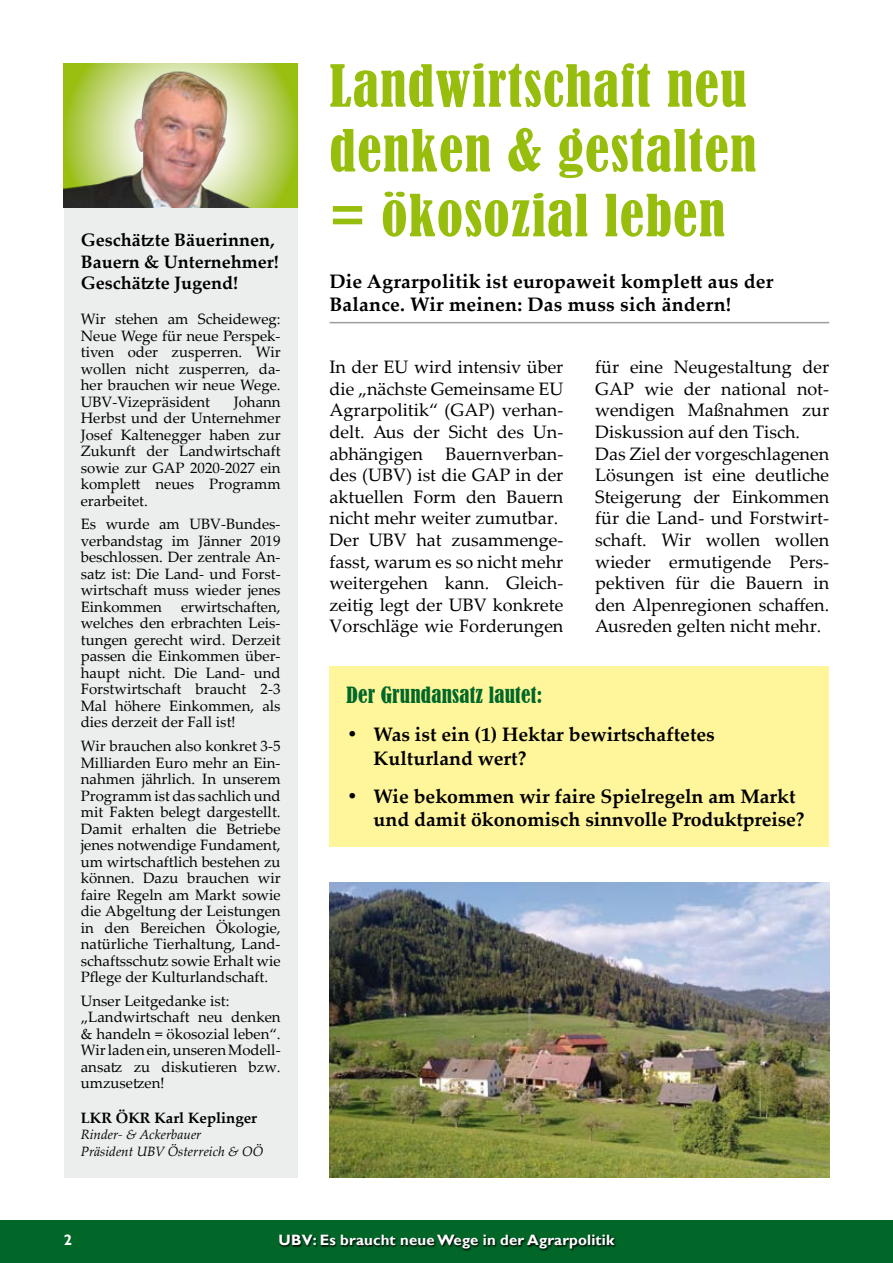
<style>
.page{position:relative;width:893px;height:1263px;background:#fff}
.page>*{position:absolute;margin:0;border:0;box-sizing:border-box;transform-origin:0 0}
.t1{font:condensed 54px/64.8px "Bernard";letter-spacing:.025em;color:#97be0d}
.t2{font:condensed 21px "Bernard";letter-spacing:.01em;color:#006729}
.t3{font:700 19.5px/23.4px "Palatino Linotype";color:#000}
.t4{font:18px/21.6px "Palatino Linotype";color:#000}
.t5{font:700 18px/21.6px "Palatino Linotype";color:#000}
.t6{font:15px/16.5px "Palatino Linotype";color:#000;text-align:justify}
.t7{font:700 15px "Gill Sans";letter-spacing:.01em;color:#fff}
.t8{font:700 15px "Palatino Linotype";color:#000}
.t9{font:italic 13.5px/16.5px "Palatino Linotype";color:#000}
</style>
<div class="page">
<div style="left:0;top:1220px;width:893px;height:43px;background:#006729"></div>
<svg style="left:279px;top:1234px;width:337px;height:17px"></svg>
<img style="left:330px;top:882px;width:499px;height:296px">
<div style="left:64px;top:198px;width:234px;height:980px;background:#eceded"></div>
<hr style="left:330px;top:322px;width:499px;height:1px;background:#9c9d9f">
<div style="left:330px;top:666px;width:499px;height:180px;background:#fff59a"></div>
<img style="left:64px;top:64px;width:234px;height:144px">
<p class="t5" style="left:81px;top:228px;width:199px">Geschätzte Bäuerinnen,<br>Bauern &amp; Unternehmer!<br>Geschätzte Jugend!</p>
<p class="t6" style="left:81px;top:310px;width:201px">Wir stehen am Scheideweg:<br>Neue Wege für neue Perspek&shy;tiven oder zusperren. Wir wollen nicht zusperren, da&shy;her brauchen wir neue Wege.<br>UBV-Vizepräsident</p>
<p class="t6" style="left:81px;top:393px;width:201px;text-indent:153px">Johann Herbst und der Unternehmer Josef Kaltenegger haben zur Zukunft der Landwirtschaft sowie zur GAP 2020-2027 ein komplett neues Programm erarbeitet.</p>
<p class="t6" style="left:81px;top:515px;width:201px">Es wurde am UBV-Bundes&shy;verbandstag im Jänner 2019 beschlossen. Der zentrale An&shy;satz ist: Die Land- und Forst&shy;wirtschaft muss wieder jenes Einkommen</p>
<p class="t6" style="left:81px;top:598px;width:201px;text-indent:100px">erwirtschaften, welches den erbrachten Leis&shy;tungen gerecht wird. Derzeit passen die Einkommen über&shy;haupt nicht. Die Land- und Forstwirtschaft braucht 2-3<br>Mal höhere Einkommen, als dies derzeit der Fall ist!</p>
<p class="t6" style="left:81px;top:737px;width:201px">Wir brauchen also konkret 3-5<br>Milliarden Euro mehr an Ein&shy;nahmen jährlich. In unserem Programm ist das sachlich und mit Fakten belegt dargestellt.<br>Damit erhalten die Betriebe jenes notwendige Fundament, um wirtschaftlich bestehen zu können. Dazu brauchen wir faire Regeln am Markt sowie die Abgeltung der Leistungen in den Bereichen Ökologie, natürliche Tierhaltung, Land&shy;schaftsschutz sowie Erhalt wie Pflege der Kulturlandschaft.</p>
<p class="t6" style="left:81px;top:992px;width:201px;text-align:left">Unser Leitgedanke ist: „Landwirtschaft neu denken &amp; handeln = ökosozial leben“.<br>Wir laden ein, unseren Modell&shy;ansatz zu diskutieren bzw. umzusetzen!</p>
<p class="t8" style="left:81px;top:1107px;width:178px">LKR ÖKR Karl Keplinger</p>
<p class="t9" style="left:81px;top:1126px;width:184px">Rinder- &amp; Ackerbauer<br>Präsident UBV Österreich &amp; OÖ</p>
<h1 class="t1" style="left:330px;top:54px;width:428px">Landwirtschaft neu denken &amp; gestalten = ökosozial leben</h1>
<h3 class="t3" style="left:330px;top:269px;width:445px">Die Agrarpolitik ist europaweit komplett aus der<br>Balance. Wir meinen: Das muss sich ändern!</h3>
<p class="t4" style="left:330px;top:356px;width:235px;text-align:justify">In der EU wird intensiv über die „nächste Gemeinsame EU Agrarpolitik“ (GAP) verhan&shy;delt. Aus der Sicht des Un&shy;abhängigen</p>
<p class="t4" style="left:330px;top:442px;width:235px;text-indent:116px">Bauernverban&shy;des (UBV) ist die GAP in der aktuellen Form den Bauern nicht mehr weiter zumutbar.<br>Der UBV hat zusammenge&shy;fasst, warum es so nicht mehr weitergehen kann. Gleich&shy;zeitig legt der UBV konkrete<br>Vorschläge wie Forderungen</p>
<p class="t4" style="left:595px;top:356px;width:235px">für eine Neugestaltung der<br>GAP wie der national not&shy;wendigen Maßnahmen zur<br>Diskussion auf den Tisch.<br>Das Ziel der vorgeschlagenen<br>Lösungen ist eine deutliche<br>Steigerung der Einkommen für die Land- und Forstwirt&shy;schaft. Wir wollen wollen wieder ermutigende Pers&shy;pektiven für die Bauern in den Alpenregionen schaffen.<br>Ausreden gelten nicht mehr.</p>
<h2 class="t2" style="left:347px;top:683px;width:197px">Der Grundansatz lautet:</h2>
<h3 class="t3" style="left:374px;top:722px;width:343px;text-indent:-27px">• Was ist ein (1) Hektar bewirtschaftetes<br>Kulturland wert?</h3>
<h3 class="t3" style="left:374px;top:783px;width:432px;text-indent:-27px">• Wie bekommen wir faire Spielregeln am Markt und damit ökonomisch sinnvolle Produktpreise?</h3>
<p class="t7" style="left:64px;top:1231px;width:10px">2</p>
<p class="t7" style="left:279px;top:1231px;width:337px">UBV: Es braucht neue Wege in der Agrarpolitik</p>
</div>
